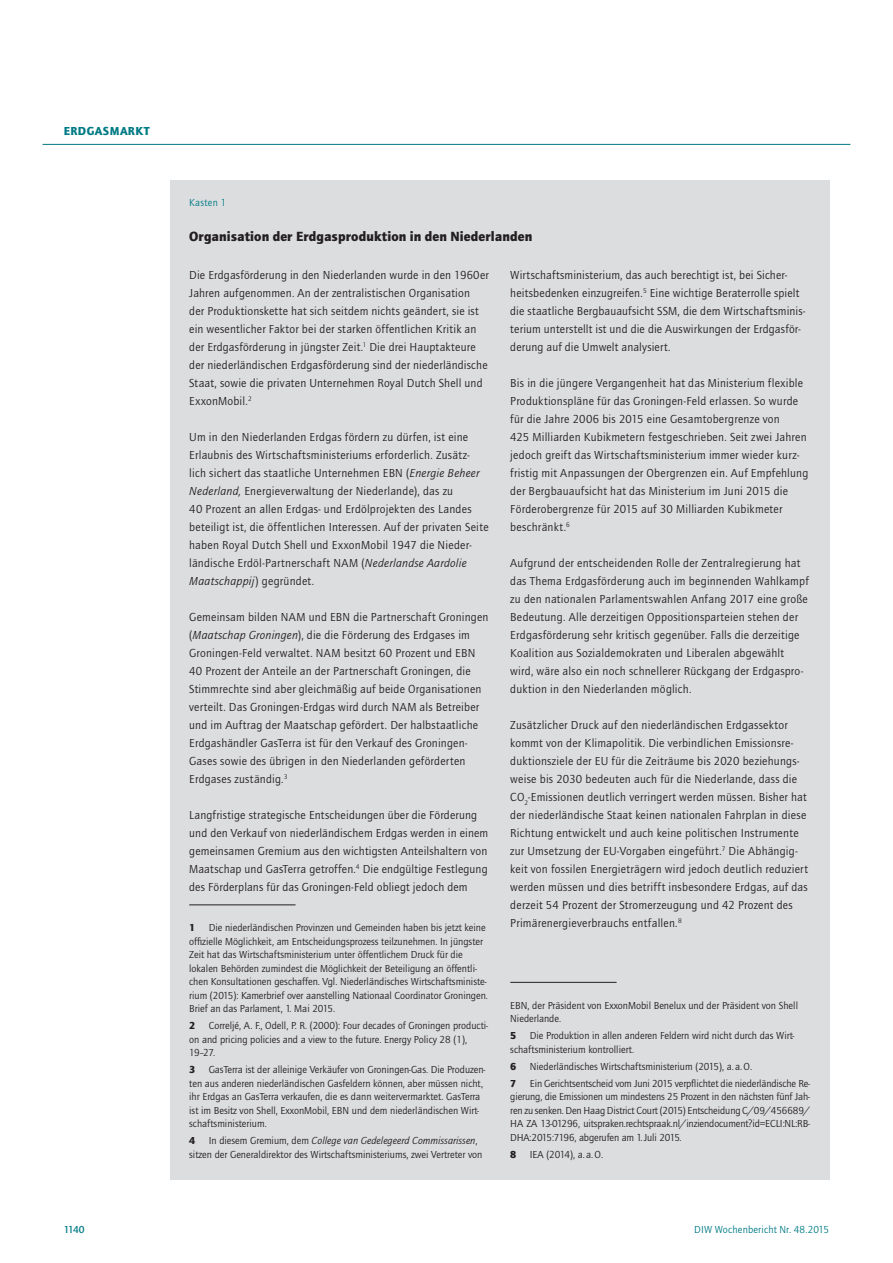
<style>
.page{position:relative;width:893px;height:1263px;background:#fff}
.page>*{position:absolute;margin:0;border:0;box-sizing:border-box;transform-origin:0 0}
.t1{font:900 13.8px "Quay Sans ITC Std";letter-spacing:.005em;color:#231f20}
.t2{font:12px/18px "Quay Sans ITC Std";letter-spacing:.02em;color:#231f20}
.t3{font:900 12px "Quay Sans ITC Std";color:#007b85}
.t4{font:10.5px/13.5px "Quay Sans ITC Std";color:#231f20}
.t5{font:10.5px "Quay Sans ITC Std";letter-spacing:.015em;color:#007b85}
.t6{font:900 10.5px "Quay Sans ITC Std";color:#231f20}
.t7{font:500 10.5px "Quay Sans ITC Std";color:#007b85}
.s1{font-style:italic}
</style>
<div class="page">
<hr style="left:43px;top:144px;width:807px;height:1px;background:#007b85">
<div style="left:170px;top:180px;width:659px;height:999px;background:#dcdddf"></div>
<hr style="left:189px;top:904px;width:107px;height:1px;background:#231f20">
<hr style="left:510px;top:982px;width:107px;height:1px;background:#231f20">
<p class="t3" style="left:64px;top:123px;width:16px">Erdgasmarkt</p>
<p class="t5" style="left:189px;top:196px;width:38px">Kasten 1</p>
<p class="t1" style="left:189px;top:227px;width:344px">Organisation der Erdgasproduktion in den Niederlanden</p>
<p class="t2" style="left:189px;top:266px;width:301px">Die Erdgasförderung in den Niederlanden wurde in den 1960er Jahren aufgenommen. An der zentralistischen Organisation<br>der Produktionskette hat sich seitdem nichts geändert, sie ist ein wesentlicher Faktor bei der starken öffentlichen Kritik an der Erdgasförderung in jüngster Zeit.<sup>1</sup> Die drei Hauptakteure der niederländischen Erdgasförderung sind der niederländische Staat, sowie die privaten Unternehmen Royal Dutch Shell und ExxonMobil.<sup>2</sup></p>
<p class="t2" style="left:189px;top:428px;width:301px">Um in den Niederlanden Erdgas fördern zu dürfen, ist eine Erlaubnis des Wirtschaftsministeriums erforderlich. Zusätz&shy;lich sichert das staatliche Unternehmen EBN (<span class="s1">Energie Beheer Nederland,</span> Energieverwaltung der Niederlande), das zu<br>40 Prozent an allen Erdgas- und Erdölprojekten des Landes beteiligt ist, die öffentlichen Interessen. Auf der privaten Seite haben Royal Dutch Shell und ExxonMobil 1947 die Nieder&shy;ländische Erdöl-Partnerschaft NAM (<span class="s1">Nederlandse Aardolie Maatschappij</span>) gegründet.</p>
<p class="t2" style="left:189px;top:608px;width:301px">Gemeinsam bilden NAM und EBN die Partnerschaft Groningen (<span class="s1">Maatschap Groningen</span>), die die Förderung des Erdgases im Groningen-Feld verwaltet. NAM besitzt 60 Prozent und EBN 40 Prozent der Anteile an der Partnerschaft Groningen, die Stimmrechte sind aber gleichmäßig auf beide Organisationen verteilt. Das Groningen-Erdgas wird durch NAM als Betreiber und im Auftrag der Maatschap gefördert. Der halbstaatliche Erdgashändler GasTerra ist für den Verkauf des Groningen-Gases sowie des übrigen in den Niederlanden geförderten Erdgases zuständig.<sup>3</sup></p>
<p class="t2" style="left:189px;top:806px;width:301px">Langfristige strategische Entscheidungen über die Förderung und den Verkauf von niederländischem Erdgas werden in einem gemeinsamen Gremium aus den wichtigsten Anteilshaltern von Maatschap und GasTerra getroffen.<sup>4</sup> Die endgültige Festlegung des Förderplans für das Groningen-Feld obliegt jedoch dem</p>
<p class="t6" style="left:189px;top:921px;width:8px">1</p>
<p class="t4" style="left:189px;top:921px;width:300px;text-indent:19px">Die niederländischen Provinzen und Gemeinden haben bis jetzt keine offizielle Möglichkeit, am Entscheidungsprozess teilzunehmen. In jüngster Zeit hat das Wirtschaftsministerium unter öffentlichem Druck für die lokalen Behörden zumindest die Möglichkeit der Beteiligung an öffentli&shy;chen Konsultationen geschaffen. Vgl. Niederländisches Wirtschaftsministe&shy;rium (2015): Kamerbrief over aanstelling Nationaal Coordinator Groningen.<br>Brief an das Parlament, 1. Mai 2015.</p>
<p class="t6" style="left:189px;top:1019px;width:8px">2</p>
<p class="t4" style="left:189px;top:1019px;width:300px;text-indent:19px">Correljé, A. F., Odell, P. R. (2000): Four decades of Groningen producti&shy;on and pricing policies and a view to the future. Energy Policy 28 (1),<br>19–27.</p>
<p class="t6" style="left:189px;top:1063px;width:8px">3</p>
<p class="t4" style="left:189px;top:1063px;width:298px;text-indent:19px">GasTerra ist der alleinige Verkäufer von Groningen-Gas. Die Produzen&shy;ten aus anderen niederländischen Gasfeldern können, aber müssen nicht, ihr Erdgas an GasTerra verkaufen, die es dann weitervermarktet. GasTerra ist im Besitz von Shell, ExxonMobil, EBN und dem niederländischen Wirt&shy;schaftsministerium.</p>
<p class="t6" style="left:189px;top:1134px;width:8px">4</p>
<p class="t4" style="left:189px;top:1134px;width:295px;text-indent:19px">In diesem Gremium, dem <span class="s1">College van Gedelegeerd Commissarissen</span>, sitzen der Generaldirektor des Wirtschaftsministeriums, zwei Vertreter von</p>
<p class="t2" style="left:510px;top:266px;width:296px">Wirtschaftsministerium, das auch berechtigt ist, bei Sicher&shy;heitsbedenken einzugreifen.<sup>5</sup> Eine wichtige Beraterrolle spielt die staatliche Bergbauaufsicht SSM, die dem Wirtschaftsminis&shy;terium unterstellt ist und die die Auswirkungen der Erdgasför&shy;derung auf die Umwelt analysiert.</p>
<p class="t2" style="left:510px;top:374px;width:300px">Bis in die jüngere Vergangenheit hat das Ministerium flexible Produktionspläne für das Groningen-Feld erlassen. So wurde für die Jahre 2006 bis 2015 eine Gesamtobergrenze von<br>425 Milliarden Kubikmetern festgeschrieben. Seit zwei Jahren jedoch greift das Wirtschaftsministerium immer wieder kurz&shy;fristig mit Anpassungen der Obergrenzen ein. Auf Empfehlung der Bergbauaufsicht hat das Ministerium im Juni 2015 die Förderobergrenze für 2015 auf 30 Milliarden Kubikmeter beschränkt.<sup>6</sup></p>
<p class="t2" style="left:510px;top:554px;width:300px">Aufgrund der entscheidenden Rolle der Zentralregierung hat das Thema Erdgasförderung auch im beginnenden Wahlkampf zu den nationalen Parlamentswahlen Anfang 2017 eine große Bedeutung. Alle derzeitigen Oppositionsparteien stehen der Erdgasförderung sehr kritisch gegenüber. Falls die derzeitige Koalition aus Sozialdemokraten und Liberalen abgewählt wird, wäre also ein noch schnellerer Rückgang der Erdgaspro&shy;duktion in den Niederlanden möglich.</p>
<p class="t2" style="left:510px;top:716px;width:299px">Zusätzlicher Druck auf den niederländischen Erdgassektor kommt von der Klimapolitik. Die verbindlichen Emissionsre&shy;duktionsziele der EU für die Zeiträume bis 2020 beziehungs&shy;weise bis 2030 bedeuten auch für die Niederlande, dass die CO<sub>2</sub>-Emissionen deutlich verringert werden müssen. Bisher hat der niederländische Staat keinen nationalen Fahrplan in diese Richtung entwickelt und auch keine politischen Instrumente zur Umsetzung der EU-Vorgaben eingeführt.<sup>7</sup> Die Abhängig&shy;keit von fossilen Energieträgern wird jedoch deutlich reduziert werden müssen und dies betrifft insbesondere Erdgas, auf das derzeit 54 Prozent der Stromerzeugung und 42 Prozent des Primärenergieverbrauchs entfallen.<sup>8</sup></p>
<p class="t4" style="left:510px;top:998px;width:289px">EBN, der Präsident von ExxonMobil Benelux und der Präsident von Shell<br>Niederlande.</p>
<p class="t6" style="left:510px;top:1029px;width:8px">5</p>
<p class="t4" style="left:510px;top:1029px;width:286px;text-indent:19px">Die Produktion in allen anderen Feldern wird nicht durch das Wirt&shy;schaftsministerium kontrolliert.</p>
<p class="t6" style="left:510px;top:1060px;width:8px">6</p>
<p class="t4" style="left:530px;top:1059px;width:224px">Niederländisches Wirtschaftsministerium (2015), a. a.O.</p>
<p class="t6" style="left:510px;top:1077px;width:8px">7</p>
<p class="t4" style="left:510px;top:1076px;width:301px;text-align:justify;text-indent:19px">Ein Gerichtsentscheid vom Juni 2015 verpflichtet die niederländische Re&shy;gierung, die Emissionen um mindestens 25 Prozent in den nächsten fünf Jah&shy;ren zu senken. Den Haag District Court (2015) Entscheidung C/09/456689/ HA ZA 13-01296, uitspraken.rechtspraak.nl/inziendocument?id=ECLI:NL:RB-DHA:2015:7196, abgerufen am 1.Juli 2015.</p>
<p class="t6" style="left:510px;top:1148px;width:8px">8</p>
<p class="t4" style="left:530px;top:1147px;width:75px">IEA (2014), a. a.O.</p>
<p class="t7" style="left:64px;top:1223px;width:22px">1140</p>
<p class="t5" style="left:694px;top:1223px;width:136px">DIW Wochenbericht Nr. 48.2015</p>
</div>
